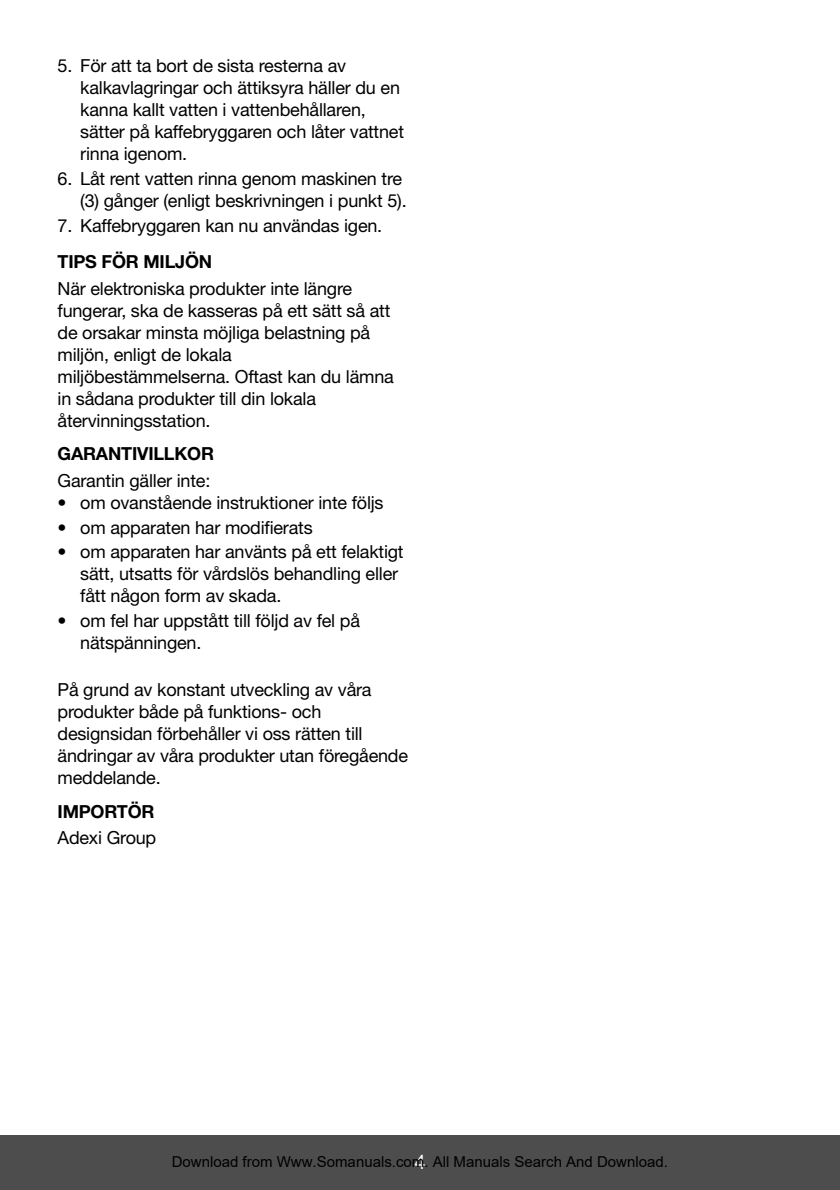
<style>
.page{position:relative;width:840px;height:1190px;background:#fff}
.page>*{position:absolute;margin:0;border:0;box-sizing:border-box;transform-origin:0 0}
.t1{font:20px "Helvetica Neue";color:#fff}
.t2{font:18px/22px "Helvetica Neue";letter-spacing:-.01em;color:#000}
.t3{font:700 18px "Helvetica Neue";letter-spacing:-.01em;color:#000}
.t4{font:15px "Arial";color:#000}
</style>
<div class="page">
<div style="left:0;top:1135px;width:839px;height:54px;background:#4d4d4d"></div>
<p class="t2" style="left:80px;top:56px;width:325px;text-indent:-23px">5. För att ta bort de sista resterna av kalkavlagringar och ättiksyra häller du en kanna kallt vatten i vattenbehållaren, sätter på kaffebryggaren och låter vattnet rinna igenom.</p>
<p class="t2" style="left:57px;top:169px;width:350px;text-align:right">6. Låt rent vatten rinna genom maskinen tre (3) gånger (enligt beskrivningen i punkt 5).</p>
<p class="t2" style="left:57px;top:216px;width:326px">7. Kaffebryggaren kan nu användas igen.</p>
<p class="t3" style="left:57px;top:255px;width:156px">TIPS FÖR MILJÖN</p>
<p class="t2" style="left:57px;top:279px;width:337px">När elektroniska produkter inte längre fungerar, ska de kasseras på ett sätt så att de orsakar minsta möjliga belastning på miljön, enligt de lokala miljöbestämmelserna. Oftast kan du lämna in sådana produkter till din lokala återvinningsstation.</p>
<p class="t3" style="left:57px;top:447px;width:158px">GARANTIVILLKOR</p>
<p class="t2" style="left:57px;top:471px;width:154px">Garantin gäller inte:</p>
<p class="t2" style="left:57px;top:493px;width:327px">• om ovanstående instruktioner inte följs</p>
<p class="t2" style="left:57px;top:517px;width:256px">• om apparaten har modifierats</p>
<p class="t2" style="left:80px;top:542px;width:325px;text-indent:-23px">• om apparaten har använts på ett felaktigt sätt, utsatts för vårdslös behandling eller fått någon form av skada.</p>
<p class="t2" style="left:80px;top:611px;width:281px;text-indent:-23px">• om fel har uppstått till följd av fel på nätspänningen.</p>
<p class="t2" style="left:57px;top:680px;width:352px">På grund av konstant utveckling av våra produkter både på funktions- och designsidan förbehåller vi oss rätten till ändringar av våra produkter utan föregående meddelande.</p>
<p class="t3" style="left:57px;top:804px;width:98px">IMPORTÖR</p>
<p class="t2" style="left:57px;top:828px;width:100px">Adexi Group</p>
<p class="t1" style="left:414px;top:1153px;width:13px">4</p>
<p class="t4" style="left:172px;top:1152px;width:497px">Download from Www.Somanuals.com. All Manuals Search And Download.</p>
</div>
